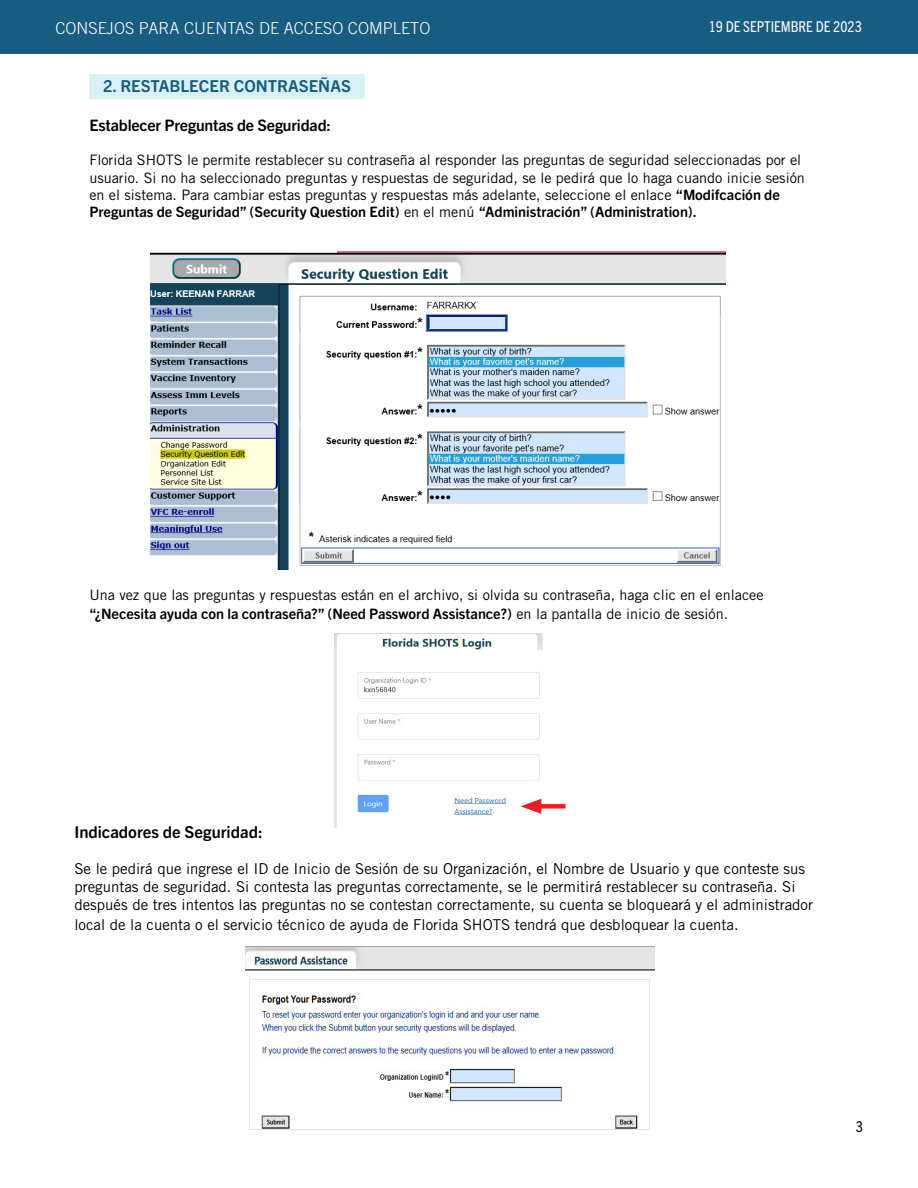
<style>
.page{position:relative;width:918px;height:1188px;background:#fff}
.page>*{position:absolute;margin:0;border:0;box-sizing:border-box;transform-origin:0 0}
.t1{font:300 16.5px "Trade Gothic";color:#fff}
.t2{font:700 16.5px "Trade Gothic Next SR Pro";color:#175c81}
.t3{font:700 16.5px "Trade Gothic Next SR Pro";color:#000}
.t4{font:700 15.9px "Trade Gothic Next SR Pro";letter-spacing:-.01em;color:#000}
.t5{font:15px/18px "Trade Gothic";color:#000}
.t6{font:condensed 15px "Trade Gothic Next SR Pro";color:#fff}
.t7{font:condensed 15px "Trade Gothic Next SR Pro";color:#000}
.t8{font:14.4px/17.2px "Trade Gothic";color:#000}
.t9{font:700 14.4px "Trade Gothic Next SR Pro";color:#000}
.s1{font-family:"Trade Gothic Next SR Pro";font-weight:700}
.s2{font-family:"Trade Gothic";font-weight:400}
</style>
<div class="page">
<div style="left:0;top:0;width:918px;height:54px;background:#175c81"></div>
<div style="left:89px;top:74px;width:275px;height:24px;background:#d9f0f7"></div>
<img style="left:151px;top:252px;width:575px;height:318px">
<img style="left:246px;top:947px;width:409px;height:183px">
<img style="left:335px;top:634px;width:208px;height:194px">
<div style="left:533px;top:804px;width:32px;height:5px;background:#ed1d24"></div>
<svg style="left:521px;top:799px;width:20px;height:15px"></svg>
<p class="t1" style="left:56px;top:18px;width:377px">CONSEJOS PARA CUENTAS DE ACCESO COMPLETO</p>
<p class="t6" style="left:709px;top:17px;width:155px">19 DE SEPTIEMBRE DE 2023</p>
<p class="t2" style="left:103px;top:75px;width:249px">2. RESTABLECER CONTRASEÑAS</p>
<p class="t4" style="left:89px;top:114px;width:243px">Establecer Preguntas de Seguridad:</p>
<p class="t8" style="left:89px;top:151px;width:717px">Florida SHOTS le permite restablecer su contraseña al responder las preguntas de seguridad seleccionadas por el usuario. Si no ha seleccionado preguntas y respuestas de seguridad, se le pedirá que lo haga cuando inicie sesión en el sistema. Para cambiar estas preguntas y respuestas más adelante, seleccione el enlace <span class="s1">“Modifcación de</span></p>
<p class="t9" style="left:89px;top:202px;width:609px">Preguntas de Seguridad” (Security Question Edit) <span class="s2">en el menú</span> “Administración” (Administration).</p>
<p class="t8" style="left:89px;top:586px;width:676px">Una vez que las preguntas y respuestas están en el archivo, si olvida su contraseña, haga clic en el enlacee</p>
<p class="t9" style="left:89px;top:604px;width:640px">“¿Necesita ayuda con la contraseña?” (Need Password Assistance?) <span class="s2">en la pantalla de inicio de sesión.</span></p>
<p class="t3" style="left:74px;top:820px;width:190px">Indicadores de Seguridad:</p>
<p class="t5" style="left:74px;top:859px;width:740px">Se le pedirá que ingrese el ID de Inicio de Sesión de su Organización, el Nombre de Usuario y que conteste sus preguntas de seguridad. Si contesta las preguntas correctamente, se le permitirá restablecer su contraseña. Si después de tres intentos las preguntas no se contestan correctamente, su cuenta se bloqueará y el administrador</p>
<p class="t5" style="left:74px;top:915px;width:666px">local de la cuenta o el servicio técnico de ayuda de Florida SHOTS tendrá que desbloquear la cuenta.</p>
<p class="t7" style="left:856px;top:1117px;width:9px">3</p>
</div>
